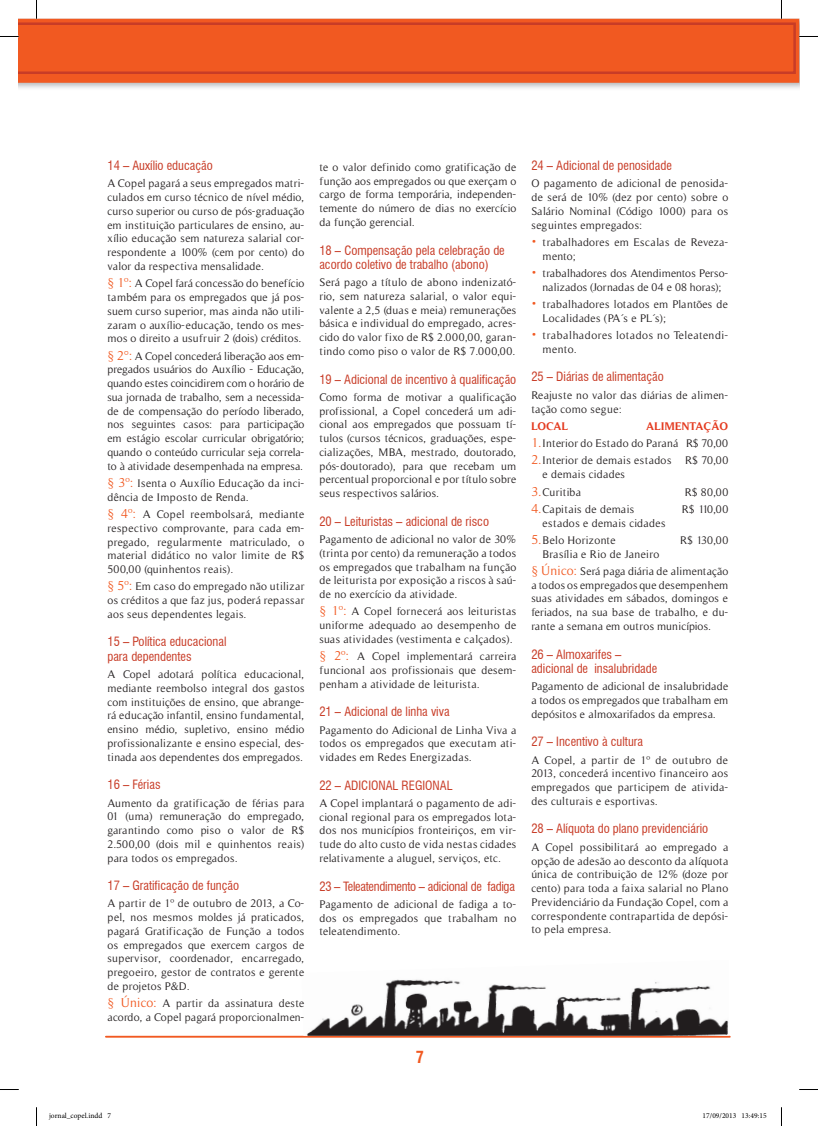
<style>
.page{position:relative;width:818px;height:1126px;background:#fff}
.page>*{position:absolute;margin:0;border:0;box-sizing:border-box;transform-origin:0 0}
.t1{font:700 condensed 16.25px "Swiss 721 BT";color:#f15921}
.t2{font:condensed 12.5px/14.4px "Swiss 721 BT";color:#c83c27}
.t3{font:condensed 12.5px "Swiss 721 BT";letter-spacing:-.02em;color:#c83c27}
.t4{font:11.25px/13.8px "Timeless";letter-spacing:.025em;color:#231f20;text-align:justify}
.t5{font:11.25px/13.8px "Timeless";letter-spacing:.05em;color:#231f20}
.t6{font:700 11.25px "Timeless";color:#e43b20}
.t7{font:7.5px "Minion Pro";color:#000}
.s1{font-size:13.12px;color:#f15921}
</style>
<div class="page">
<div style="left:19px;top:19px;width:779px;height:70px;background:#f15921"></div>
<svg style="left:19px;top:21px;width:777px;height:68px;background:#eb6232"></svg>
<hr style="left:106px;top:1035px;width:623px;height:2px;background:#f15921">
<img style="left:306px;top:979px;width:422px;height:56px">
<svg style="left:0;top:36px;width:19px;height:1px"></svg>
<svg style="left:798px;top:36px;width:19px;height:1px"></svg>
<svg style="left:0;top:1089px;width:19px;height:1px"></svg>
<svg style="left:799px;top:1089px;width:18px;height:1px"></svg>
<svg style="left:36px;top:0;width:1px;height:19px"></svg>
<svg style="left:36px;top:1107px;width:1px;height:18px"></svg>
<p class="t2" style="left:107px;top:158px;width:107px">14 – Auxílio educação</p>
<p class="t4" style="left:107px;top:177px;width:198px">A Copel pagará a seus empregados matri&shy;culados em curso técnico de nível médio, curso superior ou curso de pós-graduação em instituição particulares de ensino, au&shy;xílio educação sem natureza salarial cor&shy;respondente a 100% (cem por cento) do valor da respectiva mensalidade.</p>
<p class="t4" style="left:107px;top:276px;width:198px"><span class="s1">§ 1º:</span> A Copel fará concessão do benefício também para os empregados que já pos&shy;suem curso superior, mas ainda não utili&shy;zaram o auxílio-educação, tendo os mes&shy;mos o direito a usufruir 2 (dois) créditos.</p>
<p class="t4" style="left:107px;top:349px;width:198px"><span class="s1">§ 2°:</span> A Copel concederá liberação aos em&shy;pregados usuários do Auxílio - Educação, quando estes coincidirem com o horário de sua jornada de trabalho, sem a necessida&shy;de de compensação do período liberado, nos seguintes casos: para participação em estágio escolar curricular obrigatório; quando o conteúdo curricular seja correla&shy;to à atividade desempenhada na empresa.</p>
<p class="t4" style="left:107px;top:476px;width:198px"><span class="s1">§ 3º:</span> Isenta o Auxílio Educação da inci&shy;dência de Imposto de Renda.</p>
<p class="t4" style="left:107px;top:507px;width:198px"><span class="s1">§ 4º:</span> A Copel reembolsará, mediante respectivo comprovante, para cada em&shy;pregado, regularmente matriculado, o material didático no valor limite de R$ 500,00 (quinhentos reais).</p>
<p class="t4" style="left:107px;top:579px;width:198px"><span class="s1">§ 5º:</span> Em caso do empregado não utilizar os créditos a que faz jus, poderá repassar aos seus dependentes legais.</p>
<p class="t2" style="left:107px;top:634px;width:120px">15 – Política educacional para dependentes</p>
<p class="t4" style="left:107px;top:667px;width:198px">A Copel adotará política educacional, mediante reembolso integral dos gastos com instituições de ensino, que abrange&shy;rá educação infantil, ensino fundamental, ensino médio, supletivo, ensino médio profissionalizante e ensino especial, des&shy;tinada aos dependentes dos empregados.</p>
<p class="t2" style="left:107px;top:777px;width:55px">16 – Férias</p>
<p class="t4" style="left:107px;top:795px;width:198px">Aumento da gratificação de férias para 01 (uma) remuneração do empregado, garantindo como piso o valor de R$ 2.500,00 (dois mil e quinhentos reais) para todos os empregados.</p>
<p class="t2" style="left:107px;top:878px;width:133px">17 – Gratificação de função</p>
<p class="t4" style="left:107px;top:896px;width:198px">A partir de 1º de outubro de 2013, a Co&shy;pel, nos mesmos moldes já praticados, pagará Gratificação de Função a todos os empregados que exercem cargos de supervisor, coordenador, encarregado, pregoeiro, gestor de contratos e gerente de projetos P&amp;D.</p>
<p class="t4" style="left:107px;top:996px;width:198px"><span class="s1">§ Único:</span> A partir da assinatura deste acordo, a Copel pagará proporcionalmen-</p>
<p class="t4" style="left:319px;top:160px;width:198px">te o valor definido como gratificação de função aos empregados ou que exerçam o cargo de forma temporária, independen&shy;temente do número de dias no exercício da função gerencial.</p>
<p class="t2" style="left:319px;top:243px;width:187px">18 – Compensação pela celebração de acordo coletivo de trabalho (abono)</p>
<p class="t4" style="left:319px;top:275px;width:198px">Será pago a título de abono indenizató&shy;rio, sem natureza salarial, o valor equi&shy;valente a 2,5 (duas e meia) remunerações básica e individual do empregado, acres&shy;cido do valor fixo de R$ 2.000,00, garan&shy;tindo como piso o valor de R$ 7.000,00.</p>
<p class="t2" style="left:319px;top:372px;width:198px">19 – Adicional de incentivo à qualificação</p>
<p class="t4" style="left:319px;top:390px;width:198px">Como forma de motivar a qualificação profissional, a Copel concederá um adi&shy;cional aos empregados que possuam tí&shy;tulos (cursos técnicos, graduações, espe&shy;cializações, MBA, mestrado, doutorado, pós-doutorado), para que recebam um percentual proporcional e por título sobre seus respectivos salários.</p>
<p class="t2" style="left:319px;top:514px;width:171px">20 – Leituristas – adicional de risco</p>
<p class="t4" style="left:319px;top:532px;width:198px">Pagamento de adicional no valor de 30% (trinta por cento) da remuneração a todos os empregados que trabalham na função de leiturista por exposição a riscos à saú&shy;de no exercício da atividade.</p>
<p class="t4" style="left:319px;top:604px;width:198px"><span class="s1">§ 1º:</span> A Copel fornecerá aos leituristas uniforme adequado ao desempenho de suas atividades (vestimenta e calçados).</p>
<p class="t4" style="left:319px;top:649px;width:198px"><span class="s1">§ 2º:</span> A Copel implementará carreira funcional aos profissionais que desem&shy;penham a atividade de leiturista.</p>
<p class="t2" style="left:319px;top:704px;width:132px">21 – Adicional de linha viva</p>
<p class="t4" style="left:319px;top:723px;width:198px">Pagamento do Adicional de Linha Viva a todos os empregados que executam ati&shy;vidades em Redes Energizadas.</p>
<p class="t2" style="left:319px;top:777px;width:135px">22 – ADICIONAL REGIONAL</p>
<p class="t4" style="left:319px;top:796px;width:198px">A Copel implantará o pagamento de adi&shy;cional regional para os empregados lota&shy;dos nos municípios fronteiriços, em vir&shy;tude do alto custo de vida nestas cidades relativamente a aluguel, serviços, etc.</p>
<p class="t3" style="left:319px;top:878px;width:197px">23 – Teleatendimento – adicional de fadiga</p>
<p class="t4" style="left:319px;top:897px;width:198px">Pagamento de adicional de fadiga a to&shy;dos os empregados que trabalham no teleatendimento.</p>
<h1 class="t1" style="left:415px;top:1047px;width:10px">7</h1>
<p class="t2" style="left:531px;top:158px;width:142px">24 – Adicional de penosidade</p>
<p class="t4" style="left:531px;top:177px;width:198px">O pagamento de adicional de penosida&shy;de será de 10% (dez por cento) sobre o Salário Nominal (Código 1000) para os seguintes empregados:</p>
<p class="t4" style="left:542px;top:235px;width:187px;text-indent:-11px"><span class="s1">•</span> trabalhadores em Escalas de Reveza&shy;mento;</p>
<p class="t4" style="left:531px;top:266px;width:198px;text-align:center"><span class="s1">•</span> trabalhadores dos Atendimentos Perso&shy;nalizados (Jornadas de 04 e 08 horas);</p>
<p class="t4" style="left:542px;top:297px;width:187px;text-indent:-11px"><span class="s1">•</span> trabalhadores lotados em Plantões de<br>Localidades (PA´s e PL´s);</p>
<p class="t5" style="left:542px;top:328px;width:187px;text-indent:-11px"><span class="s1">•</span> trabalhadores lotados no Teleatendi&shy;mento.</p>
<p class="t2" style="left:531px;top:370px;width:134px">25 – Diárias de alimentação</p>
<p class="t4" style="left:531px;top:388px;width:198px">Reajuste no valor das diárias de alimen&shy;tação como segue:</p>
<p class="t6" style="left:531px;top:419px;width:39px">LOCAL</p>
<p class="t6" style="left:645px;top:419px;width:84px">ALIMENTAÇÃO</p>
<p class="t4" style="left:531px;top:436px;width:198px"><span class="s1">1.</span> Interior do Estado do Paraná R$ 70,00</p>
<p class="t4" style="left:542px;top:454px;width:187px;text-indent:-11px"><span class="s1">2.</span> Interior de demais estados R$ 70,00 e demais cidades</p>
<p class="t4" style="left:531px;top:485px;width:51px"><span class="s1">3.</span> Curitiba</p>
<p class="t4" style="left:684px;top:485px;width:45px">R$ 80,00</p>
<p class="t4" style="left:531px;top:502px;width:104px"><span class="s1">4.</span> Capitais de demais</p>
<p class="t4" style="left:681px;top:502px;width:48px">R$ 110,00</p>
<p class="t4" style="left:542px;top:516px;width:124px">estados e demais cidades</p>
<p class="t4" style="left:531px;top:533px;width:86px"><span class="s1">5.</span> Belo Horizonte</p>
<p class="t4" style="left:679px;top:533px;width:49px">R$ 130,00</p>
<p class="t4" style="left:531px;top:545px;width:198px;line-height:17.2px;text-indent:11px">Brasília e Rio de Janeiro<br><span class="s1">§ Único:</span> Será paga diária de alimentação</p>
<p class="t4" style="left:531px;top:578px;width:198px">a todos os empregados que desempenhem suas atividades em sábados, domingos e feriados, na sua base de trabalho, e du&shy;rante a semana em outros municípios.</p>
<p class="t2" style="left:531px;top:646px;width:127px">26 – Almoxarifes – adicional de insalubridade</p>
<p class="t4" style="left:531px;top:679px;width:198px">Pagamento de adicional de insalubridade a todos os empregados que trabalham em depósitos e almoxarifados da empresa.</p>
<p class="t2" style="left:531px;top:734px;width:113px">27 – Incentivo à cultura</p>
<p class="t4" style="left:531px;top:753px;width:198px">A Copel, a partir de 1º de outubro de 2013, concederá incentivo financeiro aos empregados que participem de ativida&shy;des culturais e esportivas.</p>
<p class="t2" style="left:531px;top:821px;width:178px">28 – Alíquota do plano previdenciário</p>
<p class="t4" style="left:531px;top:840px;width:198px">A Copel possibilitará ao empregado a opção de adesão ao desconto da alíquota única de contribuição de 12% (doze por cento) para toda a faixa salarial no Plano Previdenciário da Fundação Copel, com a correspondente contrapartida de depósi&shy;to pela empresa.</p>
<p class="t7" style="left:49px;top:1110px;width:64px">jornal_copel.indd 7</p>
<p class="t7" style="left:702px;top:1110px;width:65px">17/09/2013 13:49:15</p>
</div>
